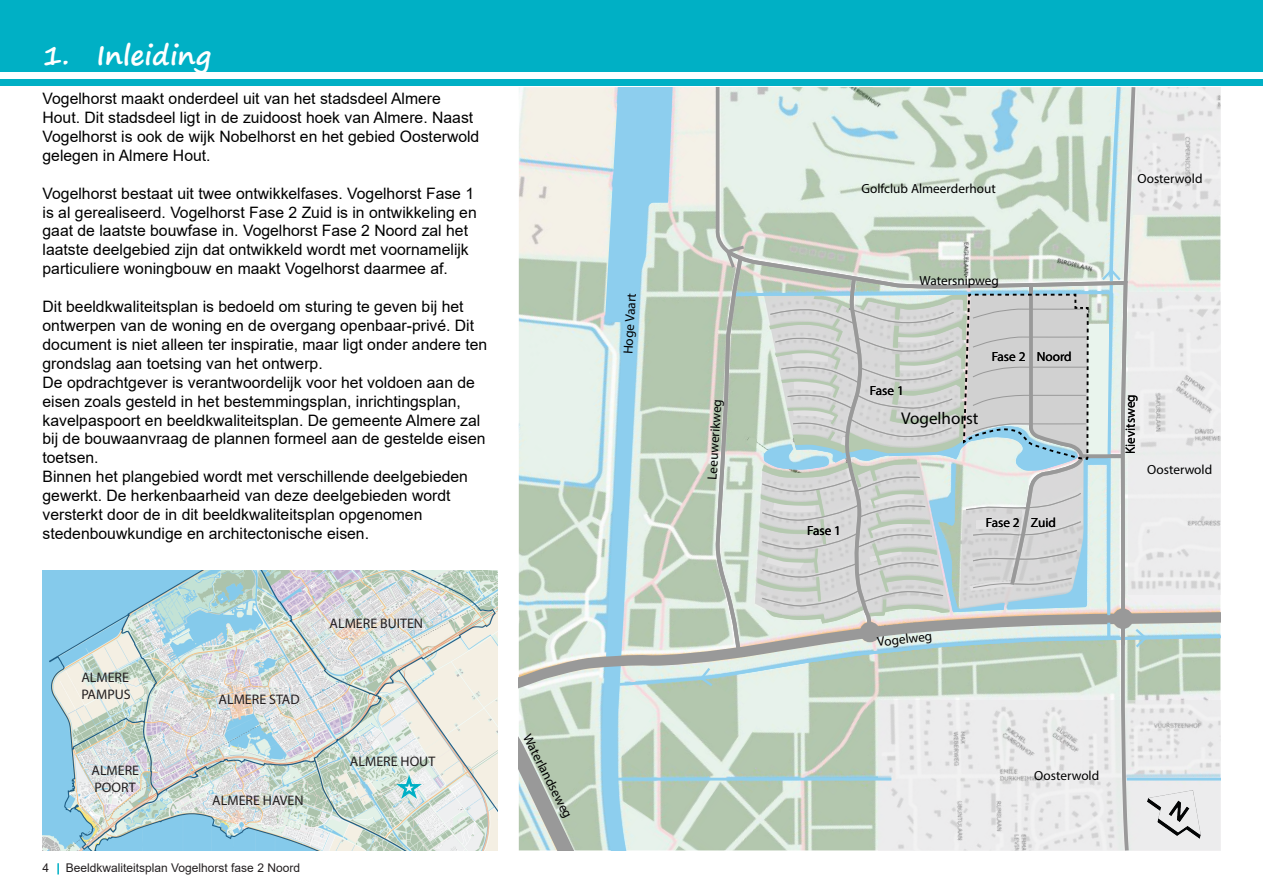
<style>
.page{position:relative;width:1263px;height:893px;background:#fff}
.page>*{position:absolute;margin:0;border:0;box-sizing:border-box;transform-origin:0 0}
.t1{font:700 27px "Segoe Print";color:#fff}
.t2{font:17.1px "Myriad Pro";color:#000}
.t3{font:15.75px/18.9px "Arial";color:#000001}
.t4{font:13.8px/16.6px "Myriad Pro";color:#231f20}
.t5{font:13.35px "Myriad Pro";color:#000}
.t6{font:13.2px "Myriad Pro";color:#000}
.t7{font:12px "Arial";color:#231f20}
</style>
<div class="page">
<svg style="left:57px;top:863px;width:2px;height:11px"></svg>
<div style="left:0;top:0;width:1263px;height:85px;background:#00b0c5"></div>
<div style="left:0;top:72px;width:1263px;height:7px;background:#fff"></div>
<img style="left:519px;top:87px;width:195px;height:763px">
<div style="left:878px;top:700px;width:342px;height:150px;background:#e8e8e8"></div>
<svg style="left:601px;top:87px;width:72px;height:763px;background:#c5ddde"></svg>
<hr style="left:1127px;top:778px;width:93px;height:2px;background:#8dceee">
<hr style="left:618px;top:778px;width:273px;height:2px;background:#8dceee">
<svg style="left:519px;top:606px;width:701px;height:101px;background:#c7d7cf"></svg>
<svg style="left:714px;top:687px;width:417px;height:163px"></svg>
<svg style="left:519px;top:690px;width:64px;height:160px;background:#b8c8b8"></svg>
<svg style="left:723px;top:687px;width:406px;height:110px"></svg>
<svg style="left:617px;top:87px;width:603px;height:600px;background:#cbd7d2"></svg>
<img style="left:43px;top:570px;width:454px;height:280px">
<svg style="left:392px;top:776px;width:34px;height:26px"></svg>
<img style="left:1147px;top:790px;width:54px;height:49px">
<p class="t1" style="left:43px;top:31px;width:170px">1. Inleiding</p>
<p class="t3" style="left:43px;top:89px;width:438px">Vogelhorst maakt onderdeel uit van het stadsdeel Almere Hout. Dit stadsdeel ligt in de zuidoost hoek van Almere. Naast Vogelhorst is ook de wijk Nobelhorst en het gebied Oosterwold gelegen in Almere Hout.</p>
<p class="t3" style="left:43px;top:184px;width:436px">Vogelhorst bestaat uit twee ontwikkelfases. Vogelhorst Fase 1 is al gerealiseerd. Vogelhorst Fase 2 Zuid is in ontwikkeling en gaat de laatste bouwfase in. Vogelhorst Fase 2 Noord zal het laatste deelgebied zijn dat ontwikkeld wordt met voornamelijk particuliere woningbouw en maakt Vogelhorst daarmee af.</p>
<p class="t3" style="left:43px;top:297px;width:446px">Dit beeldkwaliteitsplan is bedoeld om sturing te geven bij het ontwerpen van de woning en de overgang openbaar-privé. Dit document is niet alleen ter inspiratie, maar ligt onder andere ten grondslag aan toetsing van het ontwerp.</p>
<p class="t3" style="left:43px;top:373px;width:445px">De opdrachtgever is verantwoordelijk voor het voldoen aan de eisen zoals gesteld in het bestemmingsplan, inrichtingsplan, kavelpaspoort en beeldkwaliteitsplan. De gemeente Almere zal bij de bouwaanvraag de plannen formeel aan de gestelde eisen toetsen.</p>
<p class="t3" style="left:43px;top:467px;width:427px">Binnen het plangebied wordt met verschillende deelgebieden gewerkt. De herkenbaarheid van deze deelgebieden wordt versterkt door de in dit beeldkwaliteitsplan opgenomen stedenbouwkundige en architectonische eisen.</p>
<p class="t4" style="left:81px;top:669px;width:51px">ALMERE<br>PAMPUS</p>
<p class="t4" style="left:91px;top:762px;width:49px">ALMERE<br>POORT</p>
<p class="t4" style="left:219px;top:691px;width:83px">ALMERE STAD</p>
<p class="t4" style="left:212px;top:792px;width:93px">ALMERE HAVEN</p>
<p class="t7" style="left:43px;top:859px;width:8px">4</p>
<p class="t7" style="left:66px;top:859px;width:236px">Beeldkwaliteitsplan Vogelhorst fase 2 Noord</p>
<p class="t4" style="left:330px;top:615px;width:95px">ALMERE BUITEN</p>
<p class="t4" style="left:350px;top:753px;width:87px">ALMERE HOUT</p>
<p class="t5" style="left:534px;top:731px;width:94px;rotate:63deg">Waterlandseweg</p>
<p class="t5" style="left:620px;top:354px;width:63px;rotate:-87deg">Hoge Vaart</p>
<p class="t5" style="left:704px;top:479px;width:82px;rotate:-87deg">Leeuwerikweg</p>
<p class="t6" style="left:861px;top:180px;width:136px">Golfclub Almeerderhout</p>
<p class="t6" style="left:919px;top:272px;width:81px">Watersnipweg</p>
<p class="t6" style="left:870px;top:383px;width:35px">Fase 1</p>
<p class="t2" style="left:901px;top:407px;width:79px">Vogelhorst</p>
<p class="t6" style="left:992px;top:348px;width:82px">Fase 2 Noord</p>
<p class="t6" style="left:807px;top:523px;width:35px">Fase 1</p>
<p class="t6" style="left:986px;top:514px;width:72px">Fase 2 Zuid</p>
<p class="t6" style="left:876px;top:634px;width:57px;rotate:-7deg">Vogelweg</p>
<p class="t6" style="left:1137px;top:171px;width:66px">Oosterwold</p>
<p class="t5" style="left:1122px;top:454px;width:61px;rotate:-90deg">Kievitsweg</p>
<p class="t6" style="left:1147px;top:461px;width:66px">Oosterwold</p>
<p class="t6" style="left:1034px;top:768px;width:66px">Oosterwold</p>
</div>
